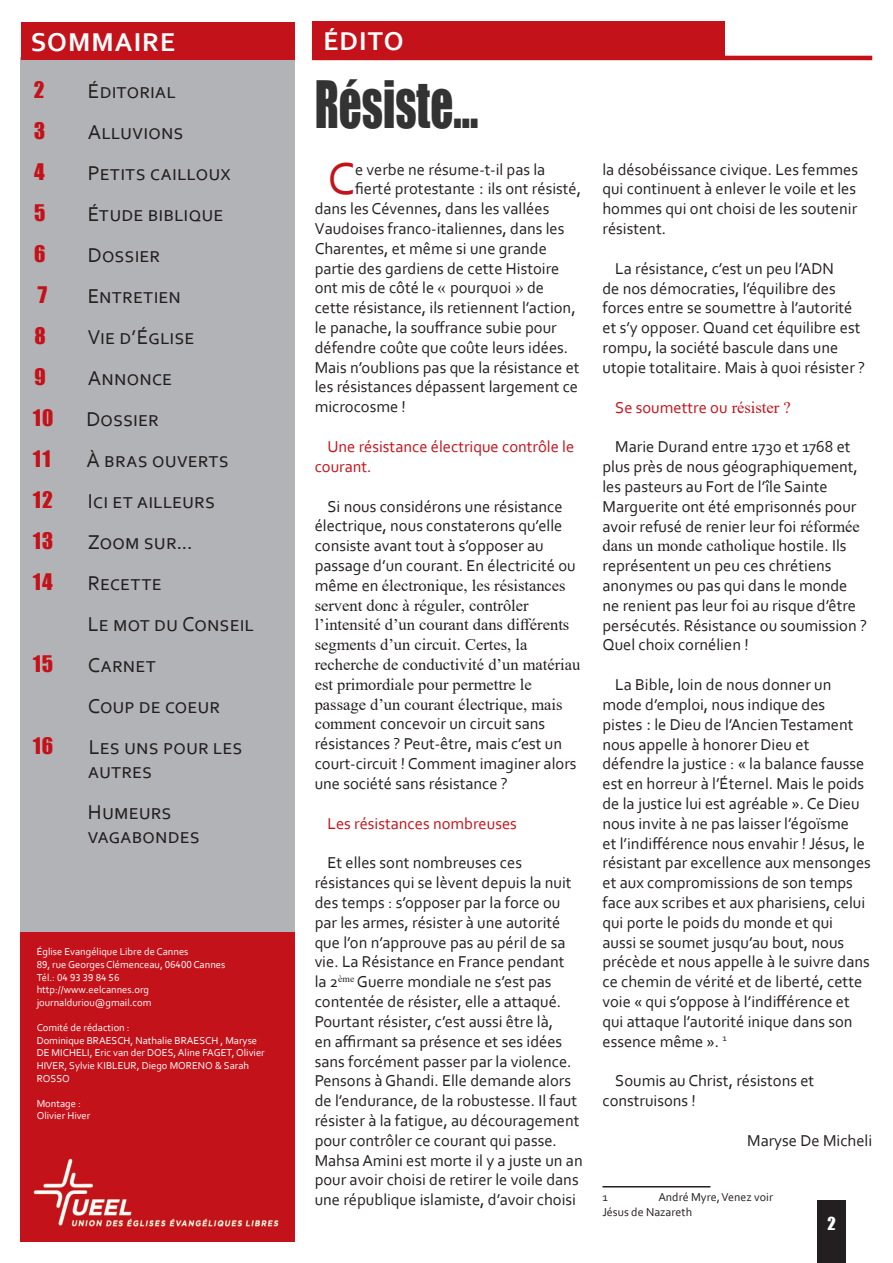
<style>
.page{position:relative;width:893px;height:1263px;background:#fff}
.page>*{position:absolute;margin:0;border:0;box-sizing:border-box;transform-origin:0 0}
.t1{font:60px "Impact";color:#333;scale:.75 1}
.t2{font:46.8px "Corbel";color:#c4121a}
.t3{font:700 27px "Corbel";letter-spacing:.04em;color:#fff}
.t4{font:21px/24px "Corbel";letter-spacing:.005em;color:#231f20}
.t5{font:21px "Impact";letter-spacing:-.055em;color:#c4121a}
.t6{font:21px "Impact";color:#c4121a}
.t7{font:16.5px/19.8px "Corbel";color:#231f20}
.t8{font:16.5px/19.8px "Corbel";color:#c4121a}
.t9{font:16.5px "Impact";color:#fff}
.t10{font:12px "Corbel";color:#231f20}
.t11{font:10.5px/12.6px "Corbel";color:#fff}
.s1{font-family:"Times New Roman"}
</style>
<div class="page">
<div style="left:817px;top:1200px;width:29px;height:63px;background:#231f20"></div>
<div style="left:21px;top:57px;width:274px;height:906px;background:#b2b3b7"></div>
<div style="left:21px;top:932px;width:274px;height:309px;background:#c4121a"></div>
<img style="left:33px;top:1158px;width:246px;height:69px">
<div style="left:21px;top:22px;width:274px;height:38px;background:#c4121a"></div>
<div style="left:313px;top:22px;width:412px;height:38px;background:#c4121a"></div>
<hr style="left:313px;top:56px;width:559px;height:4px;background:#c4121a">
<hr style="left:602px;top:1186px;width:108px;height:1px;background:#231f20">
<p class="t3" style="left:31px;top:26px;width:146px">SOMMAIRE</p>
<p class="t6" style="left:34px;top:73px;width:13px">2</p>
<p class="t4" style="left:88px;top:78px;width:90px">Éditorial</p>
<p class="t6" style="left:34px;top:114px;width:13px">3</p>
<p class="t4" style="left:88px;top:119px;width:97px">Alluvions</p>
<p class="t6" style="left:34px;top:155px;width:13px">4</p>
<p class="t4" style="left:88px;top:160px;width:145px">Petits cailloux</p>
<p class="t6" style="left:34px;top:196px;width:13px">5</p>
<p class="t4" style="left:88px;top:201px;width:137px">Étude biblique</p>
<p class="t6" style="left:34px;top:237px;width:13px">6</p>
<p class="t4" style="left:88px;top:242px;width:74px">Dossier</p>
<p class="t6" style="left:37px;top:278px;width:13px">7</p>
<p class="t4" style="left:88px;top:283px;width:95px">Entretien</p>
<p class="t5" style="left:34px;top:319px;width:13px">8</p>
<p class="t4" style="left:88px;top:324px;width:108px">Vie d’Église</p>
<p class="t5" style="left:35px;top:360px;width:13px">9</p>
<p class="t4" style="left:88px;top:365px;width:86px">Annonce</p>
<p class="t6" style="left:32px;top:401px;width:23px">10</p>
<p class="t4" style="left:86px;top:406px;width:74px">Dossier</p>
<p class="t6" style="left:32px;top:442px;width:23px">11</p>
<p class="t4" style="left:86px;top:447px;width:144px">À bras ouverts</p>
<p class="t5" style="left:32px;top:483px;width:23px">12</p>
<p class="t4" style="left:88px;top:488px;width:129px">Ici et ailleurs</p>
<p class="t5" style="left:32px;top:524px;width:23px">13</p>
<p class="t4" style="left:88px;top:529px;width:106px">Zoom sur...</p>
<p class="t5" style="left:32px;top:565px;width:23px">14</p>
<p class="t4" style="left:88px;top:570px;width:76px">Recette</p>
<p class="t4" style="left:88px;top:611px;width:168px">Le mot du Conseil</p>
<p class="t5" style="left:32px;top:647px;width:23px">15</p>
<p class="t4" style="left:88px;top:652px;width:67px">Carnet</p>
<p class="t4" style="left:88px;top:693px;width:134px">Coup de coeur</p>
<p class="t5" style="left:32px;top:729px;width:23px">16</p>
<p class="t4" style="left:88px;top:734px;width:156px">Les uns pour les autres</p>
<p class="t4" style="left:88px;top:799px;width:85px">Humeurs</p>
<p class="t4" style="left:88px;top:823px;width:114px">vagabondes</p>
<p class="t11" style="left:37px;top:945px;width:153px">Église Evangélique Libre de Cannes</p>
<p class="t11" style="left:37px;top:958px;width:190px">89, rue Georges Clémenceau, 06400 Cannes</p>
<p class="t11" style="left:37px;top:971px;width:84px">Tél.: 04 93 39 84 56</p>
<p class="t11" style="left:37px;top:983px;width:114px">http://www.eelcannes.org</p>
<p class="t11" style="left:37px;top:996px;width:116px">journalduriou@gmail.com</p>
<p class="t11" style="left:37px;top:1021px;width:95px">Comité de rédaction :</p>
<p class="t11" style="left:37px;top:1034px;width:230px">Dominique BRAESCH, Nathalie BRAESCH , Maryse DE MICHELI, Eric van der DOES, Aline FAGET, Olivier HIVER, Sylvie KIBLEUR, Diego MORENO &amp; Sarah ROSSO</p>
<p class="t11" style="left:37px;top:1097px;width:46px">Montage :</p>
<p class="t11" style="left:37px;top:1109px;width:55px">Olivier Hiver</p>
<p class="t3" style="left:323px;top:25px;width:82px">ÉDITO</p>
<p class="t1" style="left:315px;top:58px;width:220px">Résiste...</p>
<p class="t2" style="left:327px;top:150px;width:29px">C</p>
<p class="t7" style="left:355px;top:159px;width:192px">e verbe ne résume-t-il pas la</p>
<p class="t7" style="left:355px;top:179px;width:228px">fierté protestante <span class="s1">:</span> ils ont résisté,</p>
<p class="t7" style="left:315px;top:198px;width:236px">dans les Cévennes, dans les vallées</p>
<p class="t7" style="left:315px;top:218px;width:251px">Vaudoises franco-italiennes, dans les</p>
<p class="t7" style="left:315px;top:238px;width:234px">Charentes, et même si une grande</p>
<p class="t7" style="left:315px;top:258px;width:246px">partie des gardiens de cette Histoire</p>
<p class="t7" style="left:315px;top:278px;width:231px">ont mis de côté le <span class="s1">«</span> pourquoi <span class="s1">»</span> de</p>
<p class="t7" style="left:315px;top:297px;width:262px">cette résistance, ils retiennent l’action,</p>
<p class="t7" style="left:315px;top:317px;width:244px">le panache, la souffrance subie pour</p>
<p class="t7" style="left:315px;top:337px;width:255px">défendre coûte que coûte leurs idées.</p>
<p class="t7" style="left:315px;top:357px;width:266px">Mais n’oublions pas que la résistance et</p>
<p class="t7" style="left:315px;top:377px;width:265px">les résistances dépassent largement ce</p>
<p class="t7" style="left:315px;top:396px;width:93px">microcosme !</p>
<p class="t8" style="left:315px;top:436px;width:261px;text-indent:13px">Une résistance électrique contrôle le courant.</p>
<p class="t7" style="left:315px;top:496px;width:267px;text-indent:13px">Si nous considérons une résistance électrique, nous constaterons qu’elle consiste avant tout à s’opposer au passage d’un courant. En électricité ou même en <span class="s1">électronique, les résistances servent donc à réguler, contrôler l’intensité d’un courant dans différents segments d’un circuit. Certes, la recherche de conductivité d’un matériau est primordiale pour permettre le passage d’un courant électrique, mais comment</span> concevoir un circuit sans résistances ? Peut-être, mais c’est un court-circuit ! Comment imaginer alors une société sans résistance ?</p>
<p class="t8" style="left:327px;top:813px;width:191px">Les résistances nombreuses</p>
<p class="t7" style="left:315px;top:853px;width:270px;text-indent:13px">Et elles sont nombreuses ces résistances qui se lèvent depuis la nuit des temps : s’opposer par la force ou par les armes, résister à une autorité que l’on n’approuve pas au péril de sa vie. La Résistance en France pendant<br>la 2<sup>ème</sup> Guerre mondiale ne s’est pas contentée de résister, elle a attaqué.<br>Pourtant résister, c’est aussi être là,<br>en affirmant sa présence et ses idées sans forcément passer par la violence.<br>Pensons à Ghandi. Elle demande alors de l’endurance, de la robustesse. Il faut résister à la fatigue, au découragement pour contrôler ce courant qui passe.<br>Mahsa Amini est morte il y a juste un an pour avoir choisi de retirer le voile dans une république islamiste, d’avoir choisi</p>
<p class="t7" style="left:602px;top:159px;width:257px;text-align:justify">la désobéissance civique. Les femmes qui continuent à enlever le voile et les hommes qui ont choisi de les soutenir résistent.</p>
<p class="t7" style="left:602px;top:258px;width:264px;text-indent:13px">La résistance, c’est un peu l’ADN<br>de nos démocraties, l’équilibre des forces entre se soumettre à l’autorité et s’y opposer. Quand cet équilibre est rompu, la société bascule dans une utopie totalitaire. Mais à quoi résister ?</p>
<p class="t8" style="left:615px;top:397px;width:177px">Se soumettre ou <span class="s1">résister ?</span></p>
<p class="t7" style="left:602px;top:437px;width:266px;text-indent:13px">Marie Durand entre 1730 et 1768 et plus près de nous géographiquement, les pasteurs au Fort de l’île Sainte Marguerite ont été emprisonnés pour avoir refusé de renier leur foi <span class="s1">réformée dans un monde catholique</span> hostile. Ils représentent un peu ces chrétiens anonymes ou pas qui dans le monde ne renient pas leur foi au risque d’être persécutés. Résistance ou soumission ?<br>Quel choix cornélien !</p>
<p class="t7" style="left:602px;top:674px;width:270px;text-indent:13px">La Bible, loin de nous donner un mode d’emploi, nous indique des<br>pistes <span class="s1">:</span> le Dieu de l’Ancien Testament nous appelle à honorer Dieu et défendre la justice : « la balance fausse est en horreur à l’Éternel. Mais le poids de la justice lui est agréable ». Ce Dieu nous invite à ne pas laisser l’égoïsme<br>et l’indifférence nous envahir ! Jésus, le résistant par excellence aux mensonges et aux compromissions de son temps face aux scribes et aux pharisiens, celui qui porte le poids du monde et qui aussi se soumet jusqu’au bout, nous précède et nous appelle à le suivre dans ce chemin de vérité et de liberté, cette voie « qui s’oppose à l’indifférence et qui attaque l’autorité inique dans son essence même ». <sup>1</sup></p>
<p class="t7" style="left:602px;top:1071px;width:213px;text-indent:13px">Soumis au Christ, résistons et construisons !</p>
<p class="t7" style="left:747px;top:1130px;width:127px">Maryse De Micheli</p>
<p class="t10" style="left:602px;top:1190px;width:7px">1</p>
<p class="t10" style="left:658px;top:1190px;width:116px">André Myre, Venez voir</p>
<p class="t10" style="left:602px;top:1204px;width:91px">Jésus de Nazareth</p>
<p class="t9" style="left:827px;top:1211px;width:10px">2</p>
</div>
